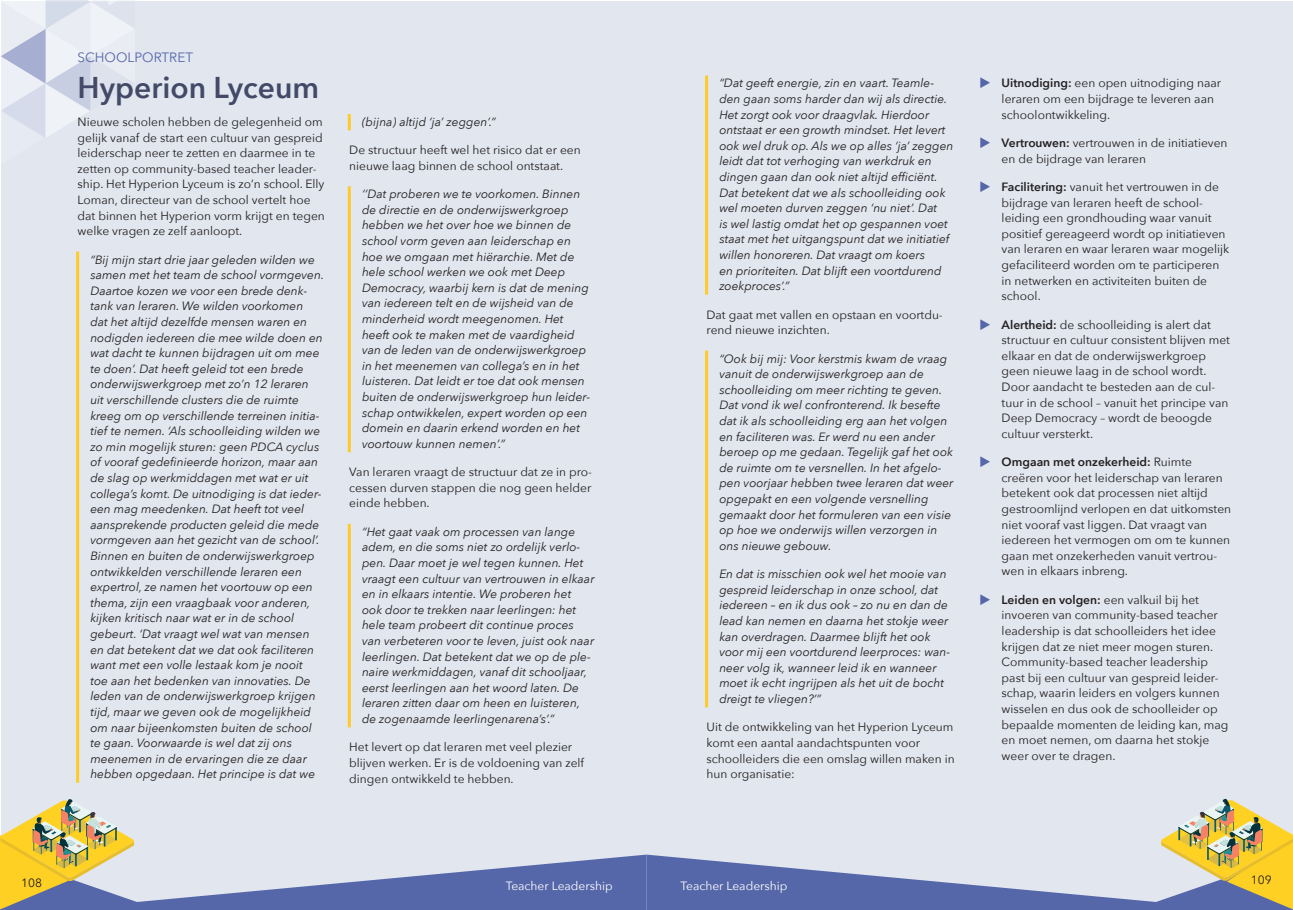
<style>
.page{position:relative;width:1293px;height:910px;background:#fff}
.page>*{position:absolute;margin:0;border:0;box-sizing:border-box;transform-origin:0 0}
.t1{font:600 30px "Avenir Next";color:#434a68}
.t2{font:13.5px "Avenir Next";color:#5566a9}
.t3{font:italic 12px/15.6px "Avenir Next";color:#231f20}
.t4{font:12px/15.6px "Avenir Next";color:#231f20}
.s1{font-weight:600}
</style>
<div class="page">
<div style="left:2px;top:1px;width:1291px;height:909px;background:#e1e6ef"></div>
<svg style="left:1px;top:0;width:134px;height:166px"></svg>
<svg style="left:0;top:798px;width:1293px;height:112px"></svg>
<hr style="left:76px;top:252px;width:3px;height:531px;background:#fecb28">
<hr style="left:348px;top:114px;width:3px;height:16px;background:#fecb28">
<hr style="left:348px;top:186px;width:3px;height:266px;background:#fecb28">
<hr style="left:348px;top:524px;width:3px;height:203px;background:#fecb28">
<hr style="left:705px;top:75px;width:3px;height:220px;background:#fecb28">
<hr style="left:705px;top:351px;width:3px;height:356px;background:#fecb28">
<p class="t2" style="left:77px;top:46px;width:117px">SCHOOLPORTRET</p>
<h1 class="t1" style="left:78px;top:62px;width:243px">Hyperion Lyceum</h1>
<p class="t4" style="left:78px;top:113px;width:249px">Nieuwe scholen hebben de gelegenheid om gelijk vanaf de start een cultuur van gespreid leiderschap neer te zetten en daarmee in te zetten op community-based teacher leader&shy;ship. Het Hyperion Lyceum is zo’n school. Elly Loman, directeur van de school vertelt hoe dat binnen het Hyperion vorm krijgt en tegen welke vragen ze zelf aanloopt.</p>
<p class="t3" style="left:90px;top:251px;width:235px">“Bij mijn start drie jaar geleden wilden we samen met het team de school vormgeven.<br>Daartoe kozen we voor een brede denk&shy;tank van leraren. We wilden voorkomen<br>dat het altijd dezelfde mensen waren en nodigden iedereen die mee wilde doen en wat dacht te kunnen bijdragen uit om mee te doen’. Dat heeft geleid tot een brede onderwijswerkgroep met zo’n 12 leraren uit verschillende clusters die de ruimte kreeg om op verschillende terreinen initia&shy;tief te nemen. ‘Als schoolleiding wilden we zo min mogelijk sturen: geen PDCA cyclus of vooraf gedefinieerde horizon, maar aan de slag op werkmiddagen met wat er uit collega’s komt. De uitnodiging is dat ieder&shy;een mag meedenken. Dat heeft tot veel aansprekende producten geleid die mede vormgeven aan het gezicht van de school’.<br>Binnen en buiten de onderwijswerkgroep ontwikkelden verschillende leraren een expertrol, ze namen het voortouw op een thema, zijn een vraagbaak voor anderen, kijken kritisch naar wat er in de school gebeurt. ‘Dat vraagt wel wat van mensen en dat betekent dat we dat ook faciliteren want met een volle lestaak kom je nooit<br>toe aan het bedenken van innovaties. De leden van de onderwijswerkgroep krijgen tijd, maar we geven ook de mogelijkheid om naar bijeenkomsten buiten de school te gaan. Voorwaarde is wel dat zij ons meenemen in de ervaringen die ze daar hebben opgedaan. Het principe is dat we</p>
<p class="t3" style="left:362px;top:113px;width:135px">(bijna) altijd ‘ja’ zeggen’.”</p>
<p class="t4" style="left:349px;top:142px;width:233px">De structuur heeft wel het risico dat er een nieuwe laag binnen de school ontstaat.</p>
<p class="t3" style="left:362px;top:186px;width:230px">‘‘Dat proberen we te voorkomen. Binnen de directie en de onderwijswerkgroep hebben we het over hoe we binnen de school vorm geven aan leiderschap en hoe we omgaan met hiërarchie. Met de hele school werken we ook met Deep Democracy, waarbij kern is dat de mening van iedereen telt en de wijsheid van de minderheid wordt meegenomen. Het heeft ook te maken met de vaardigheid van de leden van de onderwijswerkgroep in het meenemen van collega’s en in het luisteren. Dat leidt er toe dat ook mensen buiten de onderwijswerkgroep hun leider&shy;schap ontwikkelen, expert worden op een domein en daarin erkend worden en het voortouw kunnen nemen’.”</p>
<p class="t4" style="left:349px;top:464px;width:244px;text-align:justify">Van leraren vraagt de structuur dat ze in pro&shy;cessen durven stappen die nog geen helder einde hebben.</p>
<p class="t3" style="left:362px;top:523px;width:234px">“Het gaat vaak om processen van lange adem, en die soms niet zo ordelijk verlo&shy;pen. Daar moet je wel tegen kunnen. Het vraagt een cultuur van vertrouwen in elkaar en in elkaars intentie. We proberen het ook door te trekken naar leerlingen: het hele team probeert dit continue proces van verbeteren voor te leven, juist ook naar leerlingen. Dat betekent dat we op de ple&shy;naire werkmiddagen, vanaf dit schooljaar, eerst leerlingen aan het woord laten. De leraren zitten daar om heen en luisteren, de zogenaamde leerlingenarena’s’.”</p>
<p class="t4" style="left:349px;top:739px;width:236px">Het levert op dat leraren met veel plezier blijven werken. Er is de voldoening van zelf dingen ontwikkeld te hebben.</p>
<p class="t3" style="left:719px;top:75px;width:236px">“Dat geeft energie, zin en vaart. Teamle&shy;den gaan soms harder dan wij als directie.<br>Het zorgt ook voor draagvlak. Hierdoor ontstaat er een growth mindset. Het levert ook wel druk op. Als we op alles ‘ja’ zeggen leidt dat tot verhoging van werkdruk en dingen gaan dan ook niet altijd efficiënt.<br>Dat betekent dat we als schoolleiding ook wel moeten durven zeggen ‘nu niet’. Dat<br>is wel lastig omdat het op gespannen voet staat met het uitgangspunt dat we initiatief willen honoreren. Dat vraagt om koers<br>en prioriteiten. Dat blijft een voortdurend zoekproces’.”</p>
<p class="t4" style="left:706px;top:306px;width:238px">Dat gaat met vallen en opstaan en voortdu&shy;rend nieuwe inzichten.</p>
<p class="t3" style="left:719px;top:350px;width:236px">“Ook bij mij: Voor kerstmis kwam de vraag vanuit de onderwijswerkgroep aan de schoolleiding om meer richting te geven.<br>Dat vond ik wel confronterend. Ik besefte dat ik als schoolleiding erg aan het volgen en faciliteren was. Er werd nu een ander beroep op me gedaan. Tegelijk gaf het ook de ruimte om te versnellen. In het afgelo&shy;pen voorjaar hebben twee leraren dat weer opgepakt en een volgende versnelling gemaakt door het formuleren van een visie op hoe we onderwijs willen verzorgen in ons nieuwe gebouw.</p>
<p class="t3" style="left:719px;top:566px;width:232px">En dat is misschien ook wel het mooie van gespreid leiderschap in onze school, dat iedereen – en ik dus ook – zo nu en dan de lead kan nemen en daarna het stokje weer kan overdragen. Daarmee blijft het ook voor mij een voortdurend leerproces: wan&shy;neer volg ik, wanneer leid ik en wanneer moet ik echt ingrijpen als het uit de bocht dreigt te vliegen?’”</p>
<p class="t4" style="left:706px;top:719px;width:250px">Uit de ontwikkeling van het Hyperion Lyceum komt een aantal aandachtspunten voor schoolleiders die een omslag willen maken in hun organisatie:</p>
<p class="t4" style="left:1001px;top:75px;width:221px"><span class="s1">Uitnodiging:</span> een open uitnodiging naar leraren om een bijdrage te leveren aan schoolontwikkeling.</p>
<p class="t4" style="left:1001px;top:135px;width:227px"><span class="s1">Vertrouwen:</span> vertrouwen in de initiatieven en de bijdrage van leraren</p>
<p class="t4" style="left:1001px;top:178px;width:229px"><span class="s1">Facilitering:</span> vanuit het vertrouwen in de bijdrage van leraren heeft de school&shy;leiding een grondhouding waar vanuit positief gereageerd wordt op initiatieven van leraren en waar leraren waar mogelijk gefaciliteerd worden om te participeren in netwerken en activiteiten buiten de school.</p>
<p class="t4" style="left:1001px;top:316px;width:230px"><span class="s1">Alertheid:</span> de schoolleiding is alert dat structuur en cultuur consistent blijven met elkaar en dat de onderwijswerkgroep geen nieuwe laag in de school wordt.<br>Door aandacht te besteden aan de cul&shy;tuur in de school – vanuit het principe van Deep Democracy – wordt de beoogde cultuur versterkt.</p>
<p class="t4" style="left:1001px;top:454px;width:231px"><span class="s1">Omgaan met onzekerheid:</span> Ruimte creëren voor het leiderschap van leraren betekent ook dat processen niet altijd gestroomlijnd verlopen en dat uitkomsten niet vooraf vast liggen. Dat vraagt van iedereen het vermogen om om te kunnen gaan met onzekerheden vanuit vertrou&shy;wen in elkaars inbreng.</p>
<p class="t4" style="left:1001px;top:591px;width:228px"><span class="s1">Leiden en volgen:</span> een valkuil bij het invoeren van community-based teacher leadership is dat schoolleiders het idee krijgen dat ze niet meer mogen sturen.<br>Community-based teacher leadership past bij een cultuur van gespreid leider&shy;schap, waarin leiders en volgers kunnen wisselen en dus ook de schoolleider op bepaalde momenten de leiding kan, mag en moet nemen, om daarna het stokje weer over te dragen.</p>
<p class="t4" style="left:21px;top:873px;width:22px">108</p>
<p class="t4" style="left:1250px;top:869px;width:22px">109</p>
</div>
